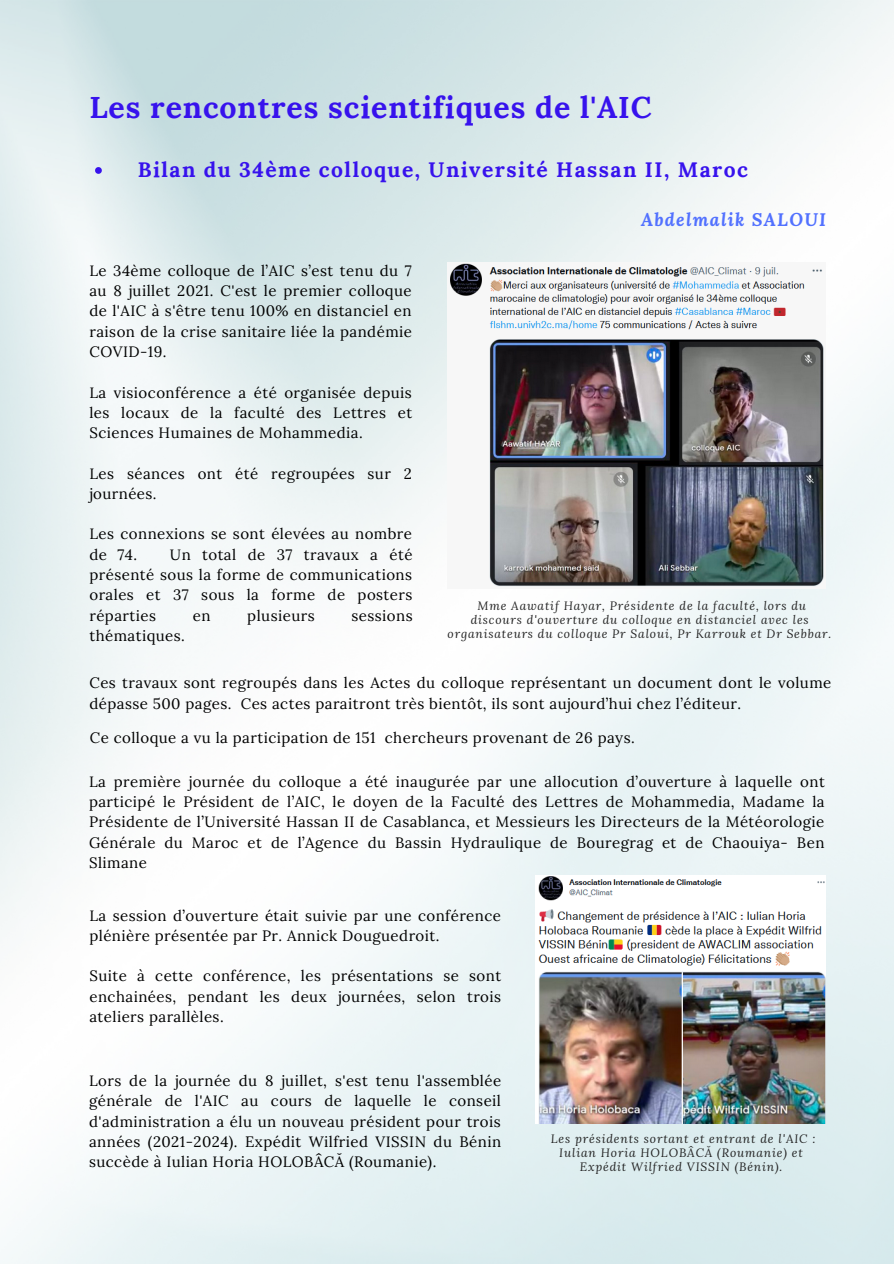
<style>
.page{position:relative;width:894px;height:1264px;background:#fff}
.page>*{position:absolute;margin:0;border:0;box-sizing:border-box;transform-origin:0 0}
.t1{font:700 30.3px "Lora";letter-spacing:.03em;color:#3712ed}
.t2{font:700 21px "Lora";letter-spacing:.07em;color:#3712ed}
.t3{font:italic 700 18px "Lora";letter-spacing:.07em;color:#5271ff}
.t4{font:15px/20.2px "Lora";letter-spacing:.03em;color:#000;text-align:justify}
.t5{font:italic 12px/14px "Lora";letter-spacing:.07em;color:#222;text-align:center}
</style>
<div class="page">
<img style="left:0;top:0;width:893px;height:1263px">
<img style="left:447px;top:263px;width:378px;height:325px">
<img style="left:536px;top:875px;width:289px;height:248px">
<svg style="left:95px;top:167px;width:7px;height:7px"></svg>
<p class="t1" style="left:89px;top:88px;width:563px">Les rencontres scientifiques de l'AIC</p>
<p class="t2" style="left:138px;top:156px;width:611px">Bilan du 34ème colloque, Université Hassan II, Maroc</p>
<p class="t4" style="left:89px;top:260px;width:324px">Le 34ème colloque de l’AIC s’est tenu du 7 au 8 juillet 2021. C'est le premier colloque de l'AIC à s'être tenu 100% en distanciel en raison de la crise sanitaire liée la pandémie COVID-19.</p>
<p class="t4" style="left:89px;top:382px;width:324px">La visioconférence a été organisée depuis les locaux de la faculté des Lettres et Sciences Humaines de Mohammedia.</p>
<p class="t4" style="left:89px;top:463px;width:324px">Les séances ont été regroupées sur 2 journées.</p>
<p class="t4" style="left:89px;top:524px;width:324px">Les connexions se sont élevées au nombre de 74.</p>
<p class="t4" style="left:89px;top:544px;width:324px;text-indent:80px">Un total de 37 travaux a été présenté sous la forme de communications orales et 37 sous la forme de posters réparties</p>
<p class="t4" style="left:193px;top:605px;width:19px">en</p>
<p class="t4" style="left:247px;top:605px;width:69px">plusieurs</p>
<p class="t4" style="left:351px;top:605px;width:63px">sessions</p>
<p class="t4" style="left:89px;top:625px;width:97px">thématiques.</p>
<p class="t3" style="left:641px;top:207px;width:186px">Abdelmalik SALOUI</p>
<p class="t5" style="left:447px;top:598px;width:385px">Mme Aawatif Hayar, Présidente de la faculté, lors du<br>discours d'ouverture du colloque en distanciel avec les organisateurs du colloque Pr Saloui, Pr Karrouk et Dr Sebbar.</p>
<p class="t4" style="left:89px;top:672px;width:743px">Ces travaux sont regroupés dans les Actes du colloque représentant un document dont le volume dépasse 500 pages. Ces actes paraitront très bientôt, ils sont aujourd’hui chez l’éditeur.</p>
<p class="t4" style="left:90px;top:727px;width:546px">Ce colloque a vu la participation de 151 chercheurs provenant de 26 pays.</p>
<p class="t4" style="left:89px;top:771px;width:737px">La première journée du colloque a été inaugurée par une allocution d’ouverture à laquelle ont participé le Président de l’AIC, le doyen de la Faculté des Lettres de Mohammedia, Madame la Présidente de l’Université Hassan II de Casablanca, et Messieurs les Directeurs de la Météorologie Générale du Maroc et de l’Agence du Bassin Hydraulique de Bouregrag et de Chaouiya- Ben Slimane</p>
<p class="t4" style="left:89px;top:905px;width:413px">La session d’ouverture était suivie par une conférence plénière présentée par Pr. Annick Douguedroit.</p>
<p class="t4" style="left:89px;top:965px;width:413px">Suite à cette conférence, les présentations se sont enchainées, pendant les deux journées, selon trois ateliers parallèles.</p>
<p class="t4" style="left:89px;top:1070px;width:413px">Lors de la journée du 8 juillet, s'est tenu l'assemblée générale de l'AIC au cours de laquelle le conseil d'administration a élu un nouveau président pour trois années (2021-2024). Expédit Wilfried VISSIN du Bénin succède à Iulian Horia HOLOBÂCĂ (Roumanie).</p>
<p class="t5" style="left:550px;top:1131px;width:266px">Les présidents sortant et entrant de l'AIC :<br>Iulian Horia HOLOBÂCĂ (Roumanie) et<br>Expédit Wilfried VISSIN (Bénin).</p>
</div>
